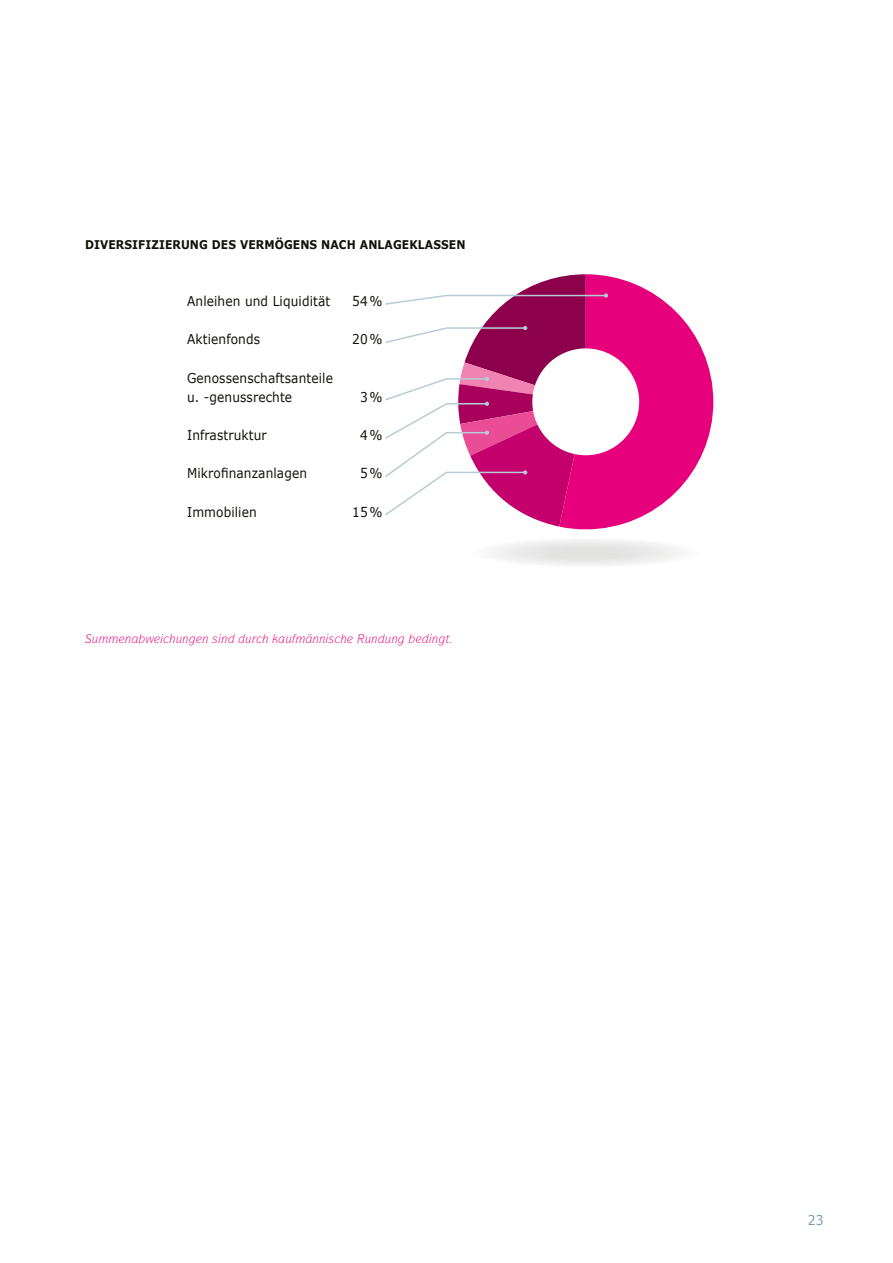
<style>
.page{position:relative;width:893px;height:1263px;background:#fff}
.page>*{position:absolute;margin:0;border:0;box-sizing:border-box;transform-origin:0 0}
.t1{font:13.5px/19px "Verdana";letter-spacing:.01em;color:#12120d;scale:.9 1}
.t2{font:13.5px "Verdana";color:#779cad;scale:.9 1}
.t3{font:700 12px "Verdana";letter-spacing:.01em;color:#12120d;scale:.9 1}
.t4{font:italic 12px "ITC Symbol Std";color:#e6007c}
</style>
<div class="page">
<svg style="left:469px;top:538px;width:234px;height:30px;fill:#efefee"></svg>
<svg style="left:385px;top:274px;width:328px;height:255px"></svg>
<p class="t3" style="left:85px;top:236px;width:424px">DIVERSIFIZIERUNG DES VERMÖGENS NACH -ANLAGEKLASSEN</p>
<p class="t1" style="left:187px;top:292px;width:161px">Anleihen und Liquidität</p>
<p class="t1" style="left:352px;top:292px;width:35px">54%</p>
<p class="t1" style="left:187px;top:330px;width:83px">Aktienfonds</p>
<p class="t1" style="left:352px;top:330px;width:35px">20%</p>
<p class="t1" style="left:187px;top:368px;width:164px">Genossenschaftsanteile u. -genussrechte</p>
<p class="t1" style="left:360px;top:387px;width:27px">3%</p>
<p class="t1" style="left:187px;top:426px;width:90px">Infrastruktur</p>
<p class="t1" style="left:360px;top:426px;width:27px">4%</p>
<p class="t1" style="left:187px;top:464px;width:135px">Mikrofinanzanlagen</p>
<p class="t1" style="left:360px;top:464px;width:27px">5%</p>
<p class="t1" style="left:187px;top:502px;width:79px">Immobilien</p>
<p class="t1" style="left:352px;top:502px;width:35px">15%</p>
<p class="t4" style="left:176px;top:631px;width:53px">◆■ ■ ▲■</p>
<p class="t4" style="left:285px;top:631px;width:51px">◆ ■■▲</p>
<p class="t4" style="left:365px;top:631px;width:35px">◆■ ◆■</p>
<p class="t2" style="left:808px;top:1210px;width:19px">23</p>
</div>
